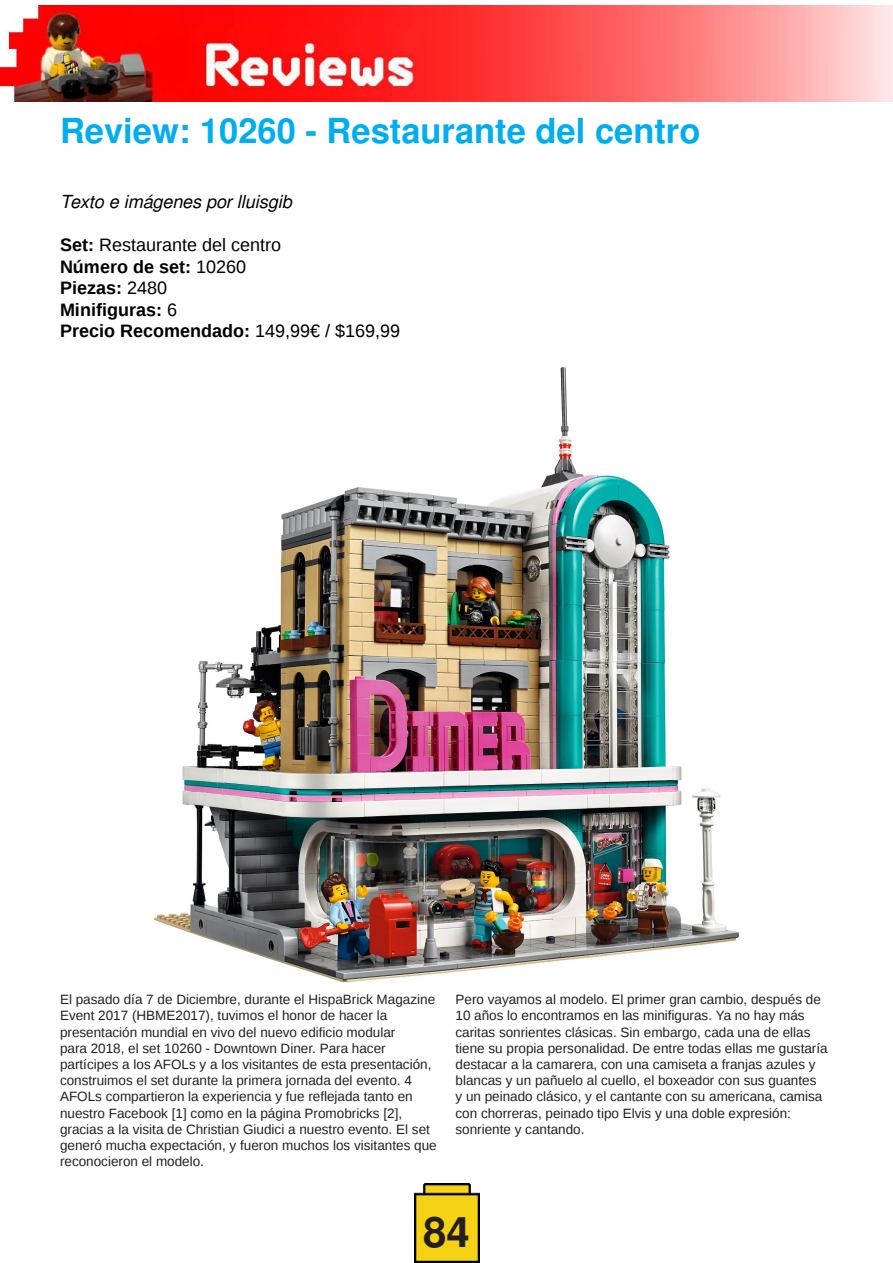
<style>
.page{position:relative;width:893px;height:1263px;background:#fff}
.page>*{position:absolute;margin:0;border:0;box-sizing:border-box;transform-origin:0 0}
.t1{font:700 42px "Free Sans";color:#231f20}
.t2{font:700 34.5px "Free Sans";color:#00aeef}
.t3{font:700 18px/21.6px "Liberation Sans";color:#000}
.t4{font:italic 18px "Free Sans";color:#000}
.t5{font:13.5px/16.2px "Liberation Sans";color:#231f20}
.s1{font-weight:400}
</style>
<div class="page">
<img style="left:414px;top:1183px;width:66px;height:80px">
<img style="left:154px;top:367px;width:585px;height:615px">
<img style="left:0;top:5px;width:893px;height:96px">
<h2 class="t2" style="left:60px;top:103px;width:642px">Review: 10260 - Restaurante del centro</h2>
<h3 class="t4" style="left:60px;top:190px;width:233px">Texto e imágenes por lluisgib</h3>
<h3 class="t3" style="left:60px;top:234px;width:342px">Set: <span class="s1">Restaurante del centro<br></span>Número de set: <span class="s1">10260<br></span>Piezas: <span class="s1">2480<br></span>Minifiguras: <span class="s1">6<br></span>Precio Recomendado: <span class="s1">149,99€ / $169,99</span></h3>
<p class="t5" style="left:60px;top:991px;width:378px">El pasado día 7 de Diciembre, durante el HispaBrick Magazine Event 2017 (HBME2017), tuvimos el honor de hacer la presentación mundial en vivo del nuevo edificio modular<br>para 2018, el set 10260 - Downtown Diner. Para hacer partícipes a los AFOLs y a los visitantes de esta presentación, construimos el set durante la primera jornada del evento. 4<br>AFOLs compartieron la experiencia y fue reflejada tanto en nuestro Facebook [1] como en la página Promobricks [2], gracias a la visita de Christian Giudici a nuestro evento. El set generó mucha expectación, y fueron muchos los visitantes que reconocieron el modelo.</p>
<p class="t5" style="left:455px;top:991px;width:374px">Pero vayamos al modelo. El primer gran cambio, después de 10 años lo encontramos en las minifiguras. Ya no hay más caritas sonrientes clásicas. Sin embargo, cada una de ellas tiene su propia personalidad. De entre todas ellas me gustaría destacar a la camarera, con una camiseta a franjas azules y blancas y un pañuelo al cuello, el boxeador con sus guantes<br>y un peinado clásico, y el cantante con su americana, camisa con chorreras, peinado tipo Elvis y una doble expresión: sonriente y cantando.</p>
<h1 class="t1" style="left:423px;top:1199px;width:48px">84</h1>
</div>
